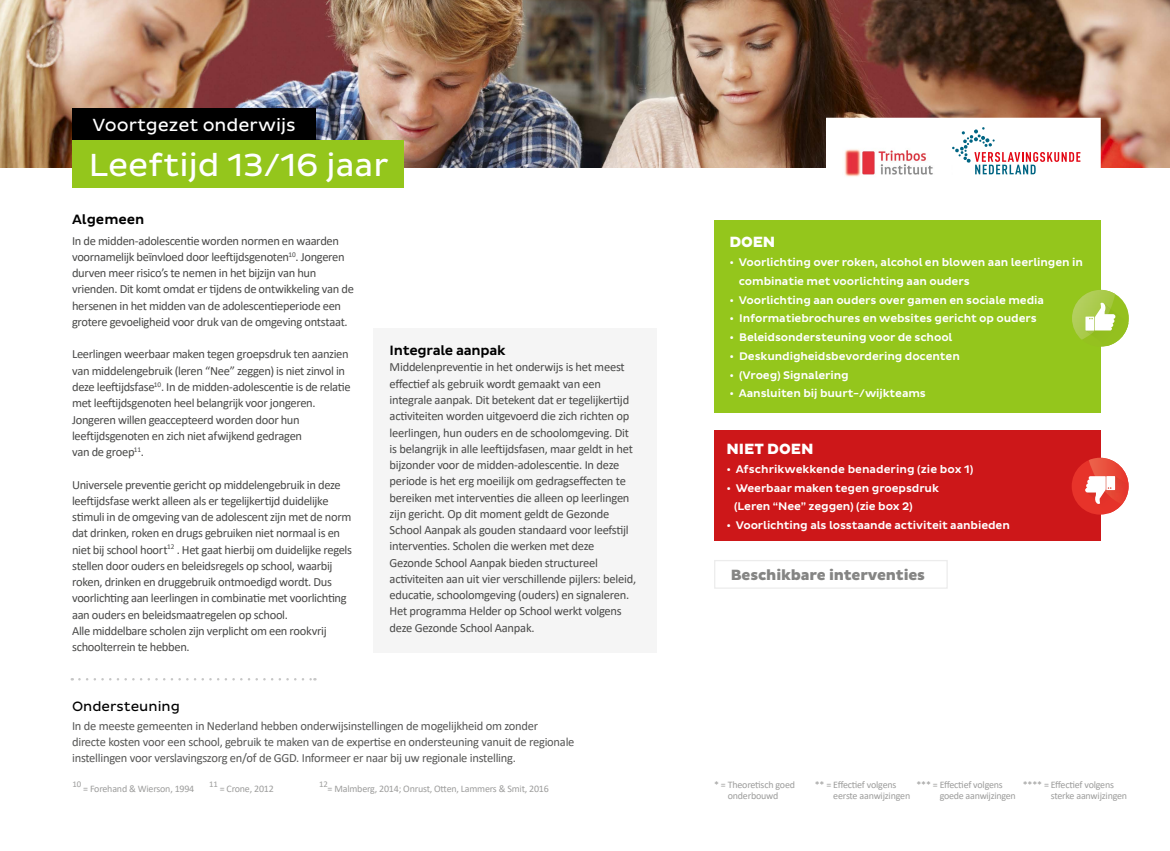
<style>
.page{position:relative;width:1170px;height:851px;background:#fff}
.page>*{position:absolute;margin:0;border:0;box-sizing:border-box;transform-origin:0 0}
.t1{font:32.5px "Pluto Sans";color:#fff}
.t2{font:17.88px "Pluto Sans";color:#fff}
.Doen{font:800 15.12px "Pluto Sans";letter-spacing:-.01em;color:#858584}
.t3{font:800 15.12px "Pluto Sans";color:#fff}
.t4{font:500 13.75px "Pluto Sans";letter-spacing:-.02em;color:#000}
.t5{font:13.75px "Pluto Sans";color:#000}
.t6{font:500 13.75px "Pluto Sans";color:#000}
.Platte_tekst{font:12.5px/16.2px "Calibri";letter-spacing:-.025em;color:#4a4a49}
.t7{font:12.5px/16.2px "Calibri";letter-spacing:-.02em;color:#575756}
.Doen-2{font:500 11.25px/18.8px "Pluto Sans";letter-spacing:-.01em;color:#fff}
.t8{font:10px/11.2px "Calibri";letter-spacing:-.02em;color:#9d9d9c}
.t9{font:8.75px "Calibri";color:#9d9d9c}
</style>
<div class="page">
<img style="left:0;top:0;width:1169px;height:167px">
<div style="left:73px;top:140px;width:331px;height:47px;background:#94c61c"></div>
<div style="left:73px;top:108px;width:243px;height:32px;background:#000"></div>
<svg style="left:79px;top:678px;width:236px;height:2px"></svg>
<div style="left:714px;top:430px;width:386px;height:111px;background:#cd1719"></div>
<div style="left:1071px;top:457px;width:57px;height:57px;background:#e7332a;border-radius:50%"></div>
<img style="left:1087px;top:505px;width:34px;height:8px">
<img style="left:1088px;top:457px;width:39px;height:19px">
<img style="left:1114px;top:476px;width:14px;height:28px">
<svg style="left:1085px;top:476px;width:29px;height:28px"></svg>
<div style="left:714px;top:220px;width:386px;height:192px;background:#94c61c"></div>
<div style="left:1071px;top:290px;width:57px;height:57px;background:#95c11f;border-radius:50%"></div>
<img style="left:1108px;top:309px;width:20px;height:37px">
<img style="left:1072px;top:290px;width:43px;height:49px">
<img style="left:1085px;top:330px;width:25px;height:4px">
<svg style="left:1085px;top:302px;width:30px;height:28px"></svg>
<div style="left:373px;top:328px;width:283px;height:324px;background:#f5f5f5"></div>
<div style="left:826px;top:118px;width:273px;height:66px;background:#fff"></div>
<svg style="left:952px;top:127px;width:128px;height:47px"></svg>
<img style="left:844px;top:149px;width:89px;height:28px">
<div style="left:714px;top:560px;width:233px;height:28px;border:1px solid #ececec"></div>
<p class="t2" style="left:93px;top:115px;width:204px">Voortgezet onderwijs</p>
<p class="t1" style="left:89px;top:146px;width:301px">Leeftijd 13/16 jaar</p>
<p class="t6" style="left:72px;top:212px;width:74px">Algemeen</p>
<p class="Platte_tekst" style="left:72px;top:232px;width:274px">In de midden-adolescentie worden normen en waarden voornamelijk beïnvloed door leeftijdsgenoten<sup>10</sup>. Jongeren</p>
<p class="Platte_tekst" style="left:72px;top:264px;width:283px">durven meer risico’s te nemen in het bijzijn van hun vrienden. Dit komt omdat er tijdens de ontwikkeling van de hersenen in het midden van de adolescentieperiode een grotere gevoeligheid voor druk van de omgeving ontstaat.</p>
<p class="Platte_tekst" style="left:72px;top:346px;width:280px">Leerlingen weerbaar maken tegen groepsdruk ten aanzien van middelengebruik (leren “Nee” zeggen) is niet zinvol in deze leeftijdsfase<sup>10</sup>. In de midden-adolescentie is de relatie met leeftijdsgenoten heel belangrijk voor jongeren.</p>
<p class="Platte_tekst" style="left:72px;top:411px;width:229px">Jongeren willen geaccepteerd worden door hun</p>
<p class="Platte_tekst" style="left:72px;top:427px;width:231px">leeftijdsgenoten en zich niet afwijkend gedragen</p>
<p class="Platte_tekst" style="left:72px;top:443px;width:73px">van de groep<sup>11</sup>.</p>
<p class="Platte_tekst" style="left:72px;top:476px;width:281px">Universele preventie gericht op middelengebruik in deze leeftijdsfase werkt alleen als er tegelijkertijd duidelijke stimuli in de omgeving van de adolescent zijn met de norm dat drinken, roken en drugs gebruiken niet normaal is en niet bij school hoort<sup>12</sup> . Het gaat hierbij om duidelijke regels stellen door ouders en beleidsregels op school, waarbij roken, drinken en druggebruik ontmoedigd wordt. Dus voorlichting aan leerlingen in combinatie met voorlichting aan ouders en beleidsmaatregelen op school.</p>
<p class="Platte_tekst" style="left:72px;top:622px;width:256px">Alle middelbare scholen zijn verplicht om een rookvrij schoolterrein te hebben.</p>
<p class="t5" style="left:72px;top:698px;width:109px">Ondersteuning</p>
<p class="t3" style="left:729px;top:233px;width:47px">DOEN</p>
<p class="Doen-2" style="left:738px;top:253px;width:345px;text-indent:-9px">• Voorlichting over roken, alcohol en blowen aan leerlingen in combinatie met voorlichting aan ouders</p>
<p class="Doen-2" style="left:729px;top:290px;width:316px">• Voorlichting aan ouders over gamen en sociale media</p>
<p class="Doen-2" style="left:729px;top:309px;width:309px">• Informatiebrochures en websites gericht op ouders</p>
<p class="Doen-2" style="left:729px;top:328px;width:224px">• Beleidsondersteuning voor de school</p>
<p class="Doen-2" style="left:729px;top:347px;width:232px">• Deskundigheidsbevordering docenten</p>
<p class="Doen-2" style="left:729px;top:365px;width:121px">• (Vroeg) Signalering</p>
<p class="Doen-2" style="left:729px;top:384px;width:198px">• Aansluiten bij buurt-/wijkteams</p>
<p class="t4" style="left:389px;top:342px;width:118px">Integrale aanpak</p>
<p class="Platte_tekst" style="left:389px;top:359px;width:245px">Middelenpreventie in het onderwijs is het meest effectief als gebruik wordt gemaakt van een integrale aanpak. Dit betekent dat er tegelijkertijd activiteiten worden uitgevoerd die zich richten op leerlingen, hun ouders en de schoolomgeving. Dit is belangrijk in alle leeftijdsfasen, maar geldt in het bijzonder voor de midden-adolescentie. In deze periode is het erg moeilijk om gedragseffecten te</p>
<p class="Platte_tekst" style="left:389px;top:489px;width:241px">bereiken met interventies die alleen op leerlingen zijn gericht. Op dit moment geldt de Gezonde School Aanpak als gouden standaard voor leefstijl interventies. Scholen die werken met deze</p>
<p class="Platte_tekst" style="left:389px;top:554px;width:210px">Gezonde School Aanpak bieden structureel</p>
<p class="Platte_tekst" style="left:389px;top:570px;width:248px">activiteiten aan uit vier verschillende pijlers: beleid, educatie, schoolomgeving (ouders) en signaleren.<br>Het programma Helder op School werkt volgens deze Gezonde School Aanpak.</p>
<p class="Doen" style="left:730px;top:566px;width:196px">Beschikbare interventies</p>
<p class="t3" style="left:726px;top:440px;width:89px">NIET DOEN</p>
<p class="Doen-2" style="left:726px;top:460px;width:248px">• Afschrikwekkende benadering (zie box 1)</p>
<p class="Doen-2" style="left:726px;top:478px;width:214px">• Weerbaar maken tegen groepsdruk</p>
<p class="Doen-2" style="left:734px;top:497px;width:180px">(Leren “Nee” zeggen) (zie box 2)</p>
<p class="Doen-2" style="left:726px;top:516px;width:285px">• Voorlichting als losstaande activiteit aanbieden</p>
<p class="t7" style="left:72px;top:716px;width:467px">In de meeste gemeenten in Nederland hebben onderwijsinstellingen de mogelijkheid om zonder</p>
<p class="t7" style="left:72px;top:733px;width:504px">directe kosten voor een school, gebruik te maken van de expertise en ondersteuning vanuit de regionale instellingen voor verslavingszorg en/of de GGD. Informeer er naar bij uw regionale instelling.</p>
<p class="t9" style="left:73px;top:777px;width:10px">10</p>
<p class="t8" style="left:83px;top:782px;width:113px">= Forehand &amp; Wierson, 1994</p>
<p class="t9" style="left:209px;top:777px;width:10px">11</p>
<p class="t8" style="left:220px;top:782px;width:56px">= Crone, 2012</p>
<p class="t9" style="left:319px;top:777px;width:10px">12</p>
<p class="t8" style="left:327px;top:782px;width:223px">= Malmberg, 2014; Onrust, Otten, Lammers &amp; Smit, 2016</p>
<p class="t8" style="left:714px;top:778px;width:82px;text-align:center">* = Theoretisch goed onderbouwd</p>
<p class="t8" style="left:833px;top:778px;width:78px;text-indent:-18px">** = Effectief volgens eerste aanwijzingen</p>
<p class="t8" style="left:1050px;top:778px;width:78px;text-indent:-28px">**** = Effectief volgens sterke aanwijzingen</p>
<p class="t8" style="left:939px;top:778px;width:78px;text-indent:-23px">*** = Effectief volgens goede aanwijzingen</p>
</div>
